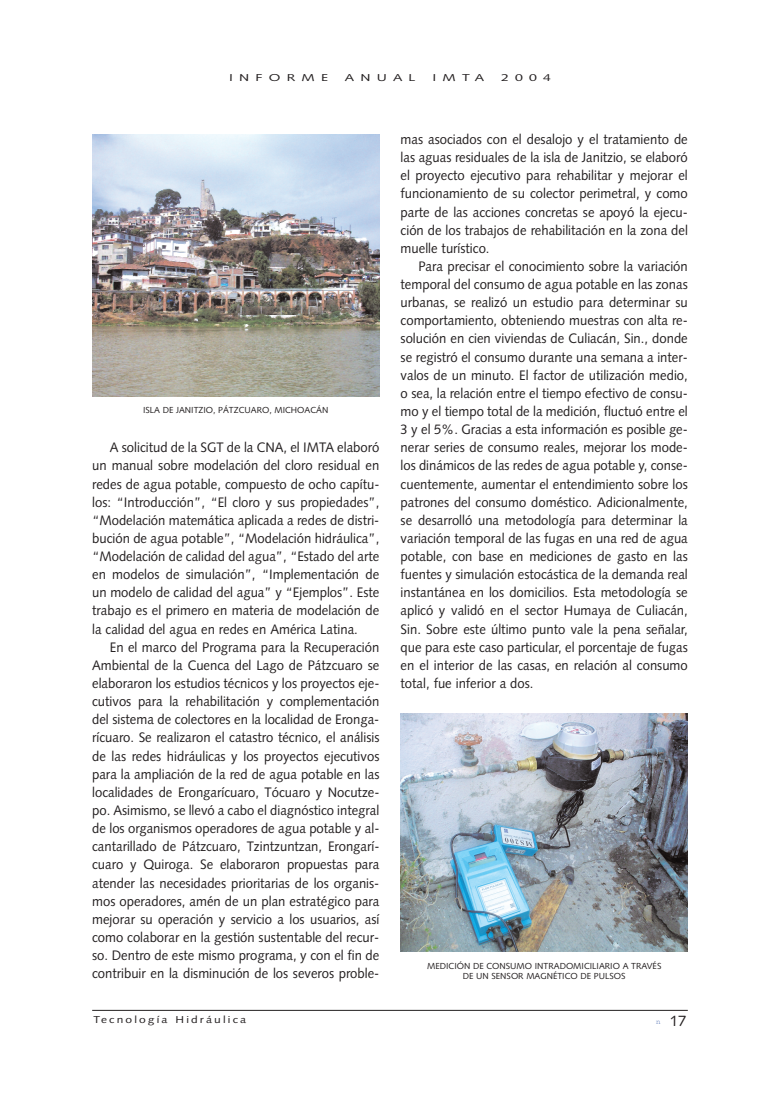
<style>
.page{position:relative;width:780px;height:1099px;background:#fff}
.page>*{position:absolute;margin:0;border:0;box-sizing:border-box;transform-origin:0 0}
.t1{font:15px "Syntax";color:#231f20}
.t2{font:13.75px/18.1px "Syntax";color:#231f20;text-align:justify;scale:.95 1}
.t3{font:10px "Syntax";letter-spacing:.18em;color:#231f20;scale:1.2 1}
.t4{font:10px "Syntax";letter-spacing:.18em;color:#231f20;scale:1.4 1}
.t5{font:10px "Syntax";letter-spacing:.445em;color:#231f20;scale:1.4 1}
.t6{font:8.75px/10px "Syntax";color:#231f20;text-align:center}
.s1{font-family:"Courier";font-size:7.5px;color:#6782bc}
</style>
<div class="page">
<hr style="left:92px;top:1010px;width:595px;height:1px;background:#231f20">
<img style="left:400px;top:714px;width:287px;height:237px">
<img style="left:92px;top:135px;width:287px;height:261px">
<p class="t5" style="left:229px;top:74px;width:72px">INFORME</p>
<p class="t4" style="left:345px;top:74px;width:52px">ANUAL</p>
<p class="t4" style="left:432px;top:74px;width:39px">IMTA</p>
<p class="t4" style="left:501px;top:74px;width:37px">2004</p>
<p class="t6" style="left:143px;top:405px;width:187px">ISLA DE JANITZIO, PÁTZCUARO, MICHOACÁN</p>
<p class="t2" style="left:92px;top:439px;width:304px;text-indent:18px">A solicitud de la SGT de la CNA, el IMTA elaboró un manual sobre modelación del cloro residual en redes de agua potable, compuesto de ocho capítu&shy;los: “Introducción”, “El cloro y sus propiedades”, “Modelación matemática aplicada a redes de distri&shy;bución de agua potable”, “Modelación hidráulica”, “Modelación de calidad del agua”, “Estado del arte en modelos de simulación”, “Implementación de un modelo de calidad del agua” y “Ejemplos”. Este trabajo es el primero en materia de modelación de la calidad del agua en redes en América Latina.</p>
<p class="t2" style="left:92px;top:639px;width:304px;text-indent:18px">En el marco del Programa para la Recuperación Ambiental de la Cuenca del Lago de Pátzcuaro se elaboraron los estudios técnicos y los proyectos eje&shy;cutivos para la rehabilitación y complementación del sistema de colectores en la localidad de Eronga&shy;rícuaro. Se realizaron el catastro técnico, el análisis de las redes hidráulicas y los proyectos ejecutivos para la ampliación de la red de agua potable en las localidades de Erongarícuaro, Tócuaro y Nocutze&shy;po. Asimismo, se llevó a cabo el diagnóstico integral de los organismos operadores de agua potable y al&shy;cantarillado de Pátzcuaro, Tzintzuntzan, Erongarí&shy;cuaro y Quiroga. Se elaboraron propuestas para atender las necesidades prioritarias de los organis&shy;mos operadores, amén de un plan estratégico para mejorar su operación y servicio a los usuarios, así como colaborar en la gestión sustentable del recur&shy;so. Dentro de este mismo programa, y con el fin de contribuir en la disminución de los severos proble-</p>
<p class="t2" style="left:400px;top:131px;width:304px">mas asociados con el desalojo y el tratamiento de las aguas residuales de la isla de Janitzio, se elaboró el proyecto ejecutivo para rehabilitar y mejorar el funcionamiento de su colector perimetral, y como parte de las acciones concretas se apoyó la ejecu&shy;ción de los trabajos de rehabilitación en la zona del muelle turístico.</p>
<p class="t2" style="left:400px;top:258px;width:304px;text-indent:18px">Para precisar el conocimiento sobre la variación temporal del consumo de agua potable en las zonas urbanas, se realizó un estudio para determinar su comportamiento, obteniendo muestras con alta re&shy;solución en cien viviendas de Culiacán, Sin., donde se registró el consumo durante una semana a inter&shy;valos de un minuto. El factor de utilización medio, o sea, la relación entre el tiempo efectivo de consu&shy;mo y el tiempo total de la medición, fluctuó entre el 3 y el 5%. Gracias a esta información es posible ge&shy;nerar series de consumo reales, mejorar los mode&shy;los dinámicos de las redes de agua potable y, conse&shy;cuentemente, aumentar el entendimiento sobre los patrones del consumo doméstico. Adicionalmente, se desarrolló una metodología para determinar la variación temporal de las fugas en una red de agua potable, con base en mediciones de gasto en las fuentes y simulación estocástica de la demanda real instantánea en los domicilios. Esta metodología se aplicó y validó en el sector Humaya de Culiacán, Sin. Sobre este último punto vale la pena señalar, que para este caso particular, el porcentaje de fugas en el interior de las casas, en relación al consumo total, fue inferior a dos.</p>
<p class="t6" style="left:427px;top:961px;width:236px">MEDICIÓN DE CONSUMO INTRADOMICILIARIO A TRAVÉS<br>DE UN SENSOR MAGNÉTICO DE PULSOS</p>
<p class="t3" style="left:93px;top:1015px;width:129px">Tecnología Hidráulica</p>
<p class="t1" style="left:656px;top:1015px;width:32px"><span class="s1">n</span> 17</p>
</div>
